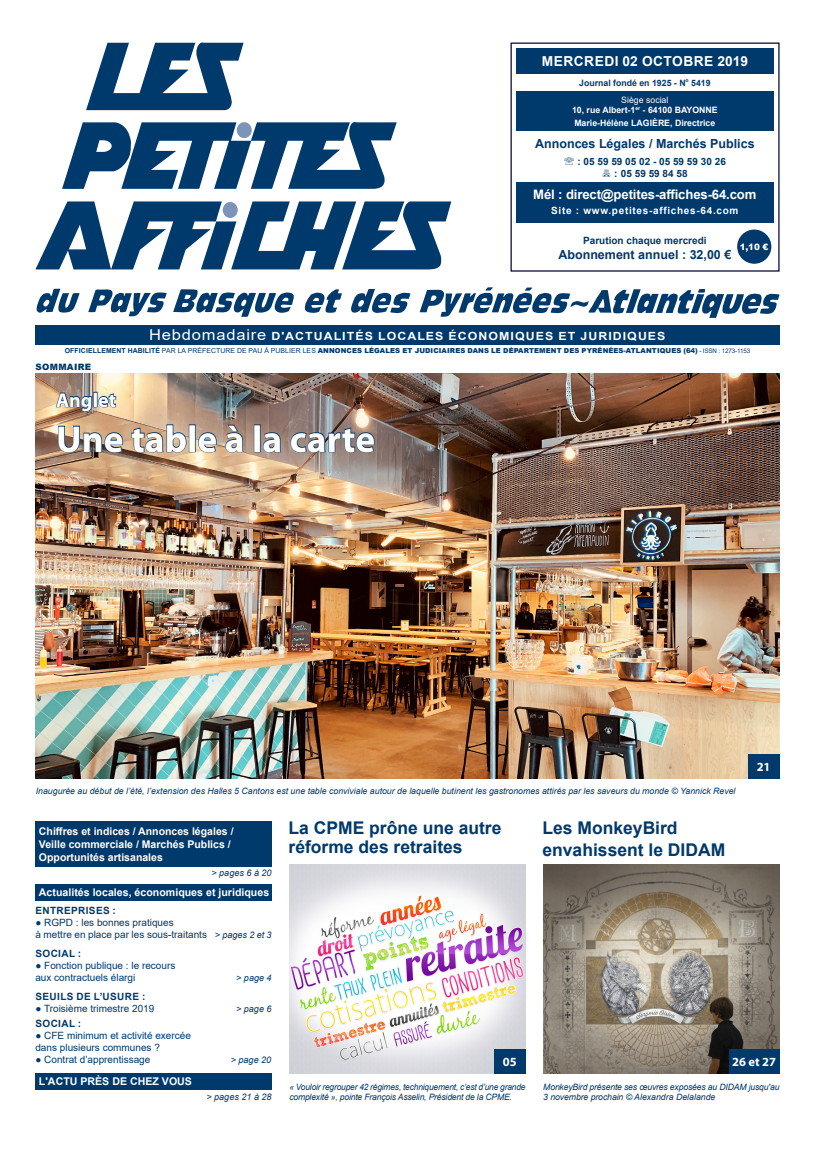
<style>
.page{position:relative;width:815px;height:1150px;background:#fff}
.page>*{position:absolute;margin:0;border:0;box-sizing:border-box;transform-origin:0 0}
.Tritre_principale_co{font:700 37.5px "Myriad Pro";color:#fff}
.Tritre_principale_co-2{font:700 20px "Myriad Pro";color:#fff}
.Légende_couleur{font:700 17.5px/18.8px "Arial";color:#00396c}
.t1{font:700 13.75px "Arial";letter-spacing:.035em;color:#fff}
.t2{font:700 13.12px "Arial";letter-spacing:-.01em;color:#fff}
.t3{font:700 12.5px "Arial";color:#00396c}
.Chapo_titre_secondai{font:700 12.5px "Myriad Pro";color:#fff}
.t4{font:700 11.25px "Arial";letter-spacing:.085em;color:#fff;scale:1.1 1}
.t5{font:700 10.62px/12.8px "Arial";color:#fff}
.t6{font:10px "Arial";color:#00396c}
.t7{font:700 10px "Arial";color:#00396c}
.t8{font:700 10px "Arial";letter-spacing:.07em;color:#fff}
.t9{font:700 10px "Arial";letter-spacing:.035em;color:#00396c}
.t10{font:italic 9px "Arial";color:#00396c}
.t11{font:italic 8.75px/10.5px "Arial";letter-spacing:-.015em;color:#00396c}
.t12{font:italic 8.75px/10.5px "Arial";letter-spacing:-.015em;color:#00396c;scale:.96 1}
.t13{font:700 8.75px/10.5px "Arial";color:#fff;text-align:center}
.t14{font:700 8.75px "Arial";color:#00396c}
.Légende_couleur-2{font:900 8.75px "Arial";letter-spacing:.035em;color:#00396c}
.t15{font:900 8.75px "Arial";color:#fff}
.t16{font:900 6.88px "Arial";letter-spacing:.015em;color:#00396c}
.t17{font:700 5.12px "Arial";color:#00396c}
.s1{font-style:italic}
.s2{font-weight:400}
.s3{font-weight:400;font-size:15px}
.s4{font-weight:700}
.s5{font-weight:400;font-size:6.25px}
.s6{font-style:italic;font-size:9px}
</style>
<div class="page">
<svg style="left:351px;top:289px;width:60px;height:25px"></svg>
<svg style="left:420px;top:287px;width:360px;height:31px"></svg>
<svg style="left:88px;top:289px;width:79px;height:28px"></svg>
<svg style="left:36px;top:289px;width:44px;height:24px"></svg>
<svg style="left:173px;top:289px;width:169px;height:28px"></svg>
<svg style="left:86px;top:43px;width:158px;height:67px"></svg>
<svg style="left:35px;top:201px;width:416px;height:68px"></svg>
<svg style="left:62px;top:122px;width:335px;height:67px"></svg>
<div style="left:237px;top:122px;width:15px;height:16px;background:#7d94b8;border-radius:50%"></div>
<div style="left:223px;top:202px;width:15px;height:16px;background:#7d94b8;border-radius:50%"></div>
<div style="left:511px;top:43px;width:269px;height:229px;border:1px solid #00063b"></div>
<div style="left:516px;top:91px;width:257px;height:40px;background:#00396c"></div>
<div style="left:516px;top:49px;width:257px;height:25px;background:#00396c"></div>
<div style="left:35px;top:325px;width:745px;height:19px;background:#00396c"></div>
<div style="left:737px;top:230px;width:34px;height:34px;background:#00396c;border-radius:50%"></div>
<div style="left:516px;top:182px;width:257px;height:41px;background:#00396c"></div>
<img style="left:35px;top:374px;width:745px;height:404px">
<div style="left:748px;top:754px;width:32px;height:24px;background:#00396c"></div>
<img style="left:55px;top:385px;width:69px;height:68px">
<svg style="left:131px;top:424px;width:56px;height:29px;background:#a39383"></svg>
<div style="left:189px;top:424px;width:7px;height:28px;border:1px solid #00396c"></div>
<svg style="left:197px;top:432px;width:20px;height:21px"></svg>
<svg style="left:225px;top:423px;width:19px;height:30px"></svg>
<div style="left:254px;top:424px;width:7px;height:28px;border:1px solid #00396c"></div>
<svg style="left:262px;top:432px;width:20px;height:21px"></svg>
<svg style="left:290px;top:427px;width:85px;height:26px;background:#737379"></svg>
<img style="left:543px;top:865px;width:237px;height:209px">
<div style="left:729px;top:1049px;width:51px;height:25px;background:#00396c"></div>
<div style="left:35px;top:821px;width:237px;height:45px;background:#00396c"></div>
<div style="left:35px;top:884px;width:237px;height:16px;background:#00396c"></div>
<div style="left:35px;top:1073px;width:237px;height:16px;background:#00396c"></div>
<img style="left:289px;top:865px;width:237px;height:209px">
<div style="left:494px;top:1049px;width:32px;height:25px;background:#00396c"></div>
<p class="t1" style="left:542px;top:52px;width:208px">MERCREDI 02 OCTOBRE 2019</p>
<p class="t14" style="left:579px;top:77px;width:108px">Journal fondé en 1925 <span class="s1">-</span> N</p>
<p class="t17" style="left:686px;top:76px;width:5px">o</p>
<p class="t14" style="left:691px;top:77px;width:21px">5419</p>
<p class="t13" style="left:572px;top:95px;width:147px"><span class="s2">Siège social<br></span>10, rue Albert-1<sup>er</sup> - 64100 BAYONNE</p>
<p class="t13" style="left:574px;top:117px;width:143px">Marie-Hélène LAGIÈRE, Directrice</p>
<p class="t7" style="left:577px;top:155px;width:150px">: 05 59 59 05 02 - 05 59 59 30 26</p>
<p class="t7" style="left:614px;top:167px;width:75px">: 05 59 59 84 58</p>
<p class="t3" style="left:535px;top:135px;width:221px">Annonces Légales / Marchés Publics</p>
<p class="t2" style="left:533px;top:186px;width:225px">Mél : direct@petites-affiches-64.com</p>
<p class="t8" style="left:551px;top:204px;width:189px">Site : www.petites-affiches-64.com</p>
<p class="t7" style="left:583px;top:233px;width:125px">Parution chaque mercredi</p>
<p class="t3" style="left:558px;top:245px;width:174px">Abonnement annuel : 32,00 €</p>
<p class="t15" style="left:740px;top:240px;width:30px">1,10 €</p>
<p class="t4" style="left:149px;top:328px;width:471px"><span class="s3">Hebdomadaire</span> D'ACTUALITÉS LOCALES ÉCONOMIQUES ET JURIDIQUES</p>
<p class="t16" style="left:65px;top:346px;width:687px"><span class="s4">OFFICIELLEMENT HABILITÉ</span> <span class="s2">PAR LA PRÉFECTURE DE PAU À PUBLIER LES</span> ANNONCES LÉGALES ET JUDICIAIRES DANS LE DÉPARTEMENT DES PYRÉNÉES-ATLANTIQUES (64) <span class="s5">- ISSN : 1273-1153</span></p>
<p class="Légende_couleur-2" style="left:36px;top:361px;width:57px">SOMMAIRE</p>
<p class="Tritre_principale_co-2" style="left:56px;top:387px;width:61px">Anglet</p>
<p class="Tritre_principale_co" style="left:56px;top:414px;width:320px">Une table à la carte</p>
<p class="t11" style="left:36px;top:786px;width:701px">Inaugurée au début de l’été, l’extension des Halles 5 Cantons est une table conviviale autour de laquelle butinent les gastronomes attirés par les saveurs du monde © Yannick Revel</p>
<p class="Chapo_titre_secondai" style="left:757px;top:758px;width:15px">21</p>
<p class="Légende_couleur" style="left:289px;top:819px;width:214px">La CPME prône une autre réforme des retraites</p>
<p class="t5" style="left:39px;top:825px;width:196px">Chiffres et indices / Annonces légales /<br>Veille commerciale / Marchés Publics /<br>Opportunités artisanales</p>
<p class="t10" style="left:211px;top:867px;width:62px">&gt; pages 6 à 20</p>
<p class="t5" style="left:39px;top:886px;width:232px">Actualités locales, économiques et juridiques</p>
<p class="t9" style="left:36px;top:904px;width:82px">ENTREPRISES :</p>
<p class="t6" style="left:35px;top:916px;width:140px">● RGPD : les bonnes pratiques</p>
<p class="t6" style="left:35px;top:928px;width:238px">à mettre en place par les sous-traitants <span class="s6">&gt; pages 2 et 3</span></p>
<p class="t7" style="left:36px;top:946px;width:47px">SOCIAL :</p>
<p class="t6" style="left:35px;top:959px;width:141px">● Fonction publique : le recours</p>
<p class="t6" style="left:35px;top:970px;width:101px">aux contractuels élargi</p>
<p class="t10" style="left:236px;top:972px;width:37px">&gt; page 4</p>
<p class="t9" style="left:36px;top:989px;width:111px">SEUILS DE L’USURE :</p>
<p class="t6" style="left:35px;top:1001px;width:120px">● Troisième trimestre 2019</p>
<p class="t10" style="left:236px;top:1003px;width:37px">&gt; page 6</p>
<p class="t7" style="left:36px;top:1016px;width:47px">SOCIAL :</p>
<p class="t6" style="left:35px;top:1029px;width:157px">● CFE minimum et activité exercée</p>
<p class="t6" style="left:35px;top:1040px;width:126px">dans plusieurs communes ?</p>
<p class="t6" style="left:35px;top:1052px;width:116px">● Contrat d’apprentissage</p>
<p class="t10" style="left:231px;top:1054px;width:42px">&gt; page 20</p>
<p class="t5" style="left:39px;top:1075px;width:155px">L'ACTU PRÈS DE CHEZ VOUS</p>
<p class="t10" style="left:206px;top:1091px;width:67px">&gt; pages 21 à 28</p>
<p class="t12" style="left:289px;top:1081px;width:248px">« Vouloir regrouper 42 régimes, techniquement, c’est d’une grande complexité », pointe François Asselin, Président de la CPME.</p>
<p class="Chapo_titre_secondai" style="left:503px;top:1054px;width:15px">05</p>
<p class="Légende_couleur" style="left:542px;top:819px;width:137px">Les MonkeyBird</p>
<p class="Légende_couleur" style="left:542px;top:841px;width:184px">envahissent le DIDAM</p>
<p class="Chapo_titre_secondai" style="left:732px;top:1054px;width:45px">26 et 27</p>
<p class="t11" style="left:543px;top:1081px;width:238px">MonkeyBird présente ses œuvres exposées au DIDAM jusqu'au<br>3 novembre prochain © Alexandra Delalande</p>
</div>
